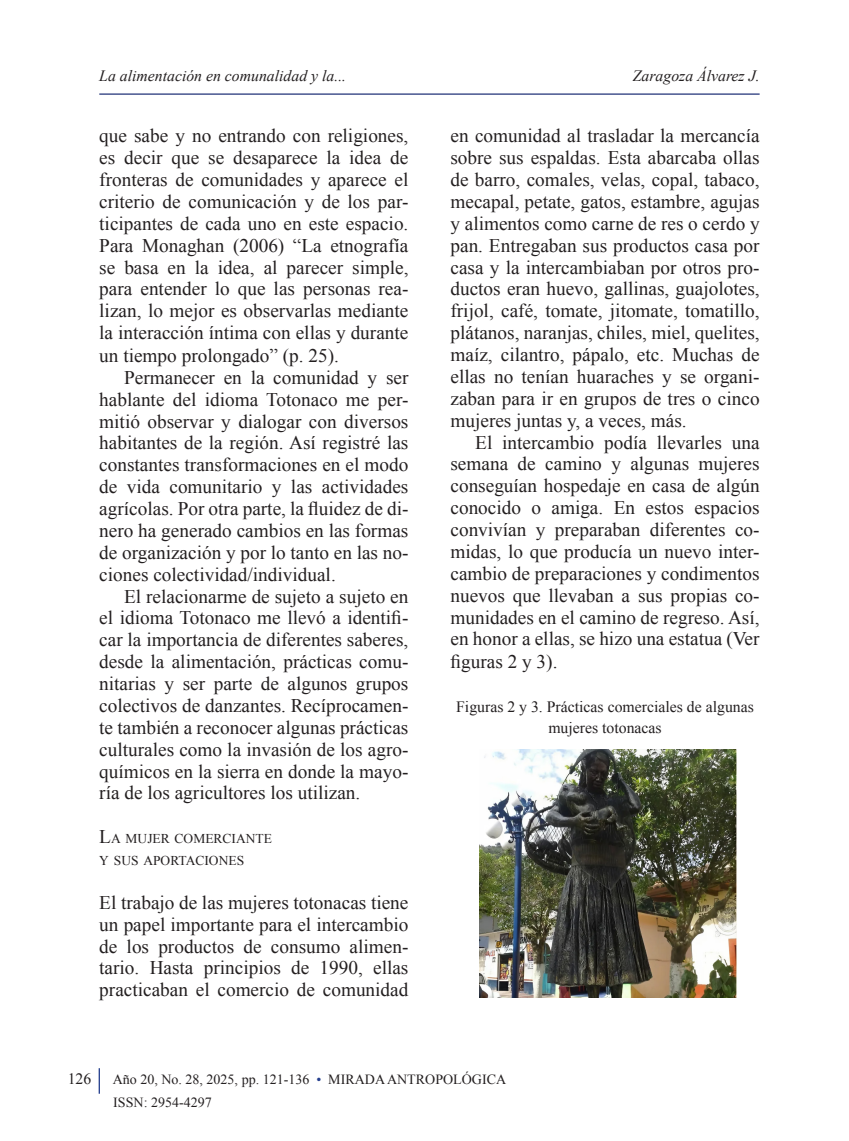
<style>
.page{position:relative;width:849px;height:1141px;background:#fff}
.page>*{position:absolute;margin:0;border:0;box-sizing:border-box;transform-origin:0 0}
.t1{font:19.25px/21.9px "Times New Roman";color:#231f20;text-align:justify}
.t2{font:15.75px/21px "Times New Roman";color:#231f20;text-align:center}
.t3{font:italic 15.75px "Times New Roman";color:#231f20}
.t4{font:14px/22.8px "Times New Roman";color:#231f20}
.t5{font:13.47px "Times New Roman";color:#231f20}
.s1{font-size:19.25px}
.s2{color:#253f8e}
</style>
<div class="page">
<svg style="left:99px;top:1068px;width:1px;height:26px"></svg>
<hr style="left:99px;top:93px;width:660px;height:2px;background:#2b3c7f">
<img style="left:479px;top:749px;width:256px;height:248px">
<p class="t3" style="left:99px;top:65px;width:248px">La alimentación en comunalidad y la...</p>
<p class="t3" style="left:632px;top:65px;width:128px">Zaragoza Álvarez J.</p>
<p class="t1" style="left:99px;top:125px;width:310px">que sabe y no entrando con religiones, es decir que se desaparece la idea de fronteras de comunidades y aparece el criterio de comunicación y de los par&shy;ticipantes de cada uno en este espacio.<br>Para Monaghan (2006) “La etnografía se basa en la idea, al parecer simple, para entender lo que las personas rea&shy;lizan, lo mejor es observarlas mediante la interacción íntima con ellas y durante</p>
<p class="t1" style="left:99px;top:344px;width:241px">un tiempo prolongado” (p. 25).</p>
<p class="t1" style="left:99px;top:366px;width:310px;text-indent:25px">Permanecer en la comunidad y ser hablante del idioma Totonaco me per&shy;mitió observar y dialogar con diversos habitantes de la región. Así registré las constantes transformaciones en el modo de vida comunitario y las actividades agrícolas. Por otra parte, la fluidez de di&shy;nero ha generado cambios en las formas de organización y por lo tanto en las no&shy;ciones colectividad/individual.</p>
<p class="t1" style="left:99px;top:585px;width:310px;text-indent:25px">El relacionarme de sujeto a sujeto en el idioma Totonaco me llevó a identifi&shy;car la importancia de diferentes saberes, desde la alimentación, prácticas comu&shy;nitarias y ser parte de algunos grupos colectivos de danzantes. Recíprocamen&shy;te también a reconocer algunas prácticas culturales como la invasión de los agro&shy;químicos en la sierra en donde la mayo&shy;ría de los agricultores los utilizan.</p>
<p class="t5" style="left:99px;top:830px;width:174px"><span class="s1">L</span>A MUJER COMERCIANTE</p>
<p class="t5" style="left:99px;top:852px;width:146px">Y SUS APORTACIONES</p>
<p class="t1" style="left:99px;top:891px;width:310px">El trabajo de las mujeres totonacas tiene un papel importante para el intercambio de los productos de consumo alimen&shy;tario. Hasta principios de 1990, ellas practicaban el comercio de comunidad</p>
<p class="t1" style="left:450px;top:125px;width:310px">en comunidad al trasladar la mercancía sobre sus espaldas. Esta abarcaba ollas de barro, comales, velas, copal, tabaco, mecapal, petate, gatos, estambre, agujas y alimentos como carne de res o cerdo y pan. Entregaban sus productos casa por casa y la intercambiaban por otros pro&shy;ductos eran huevo, gallinas, guajolotes, frijol, café, tomate, jitomate, tomatillo, plátanos, naranjas, chiles, miel, quelites, maíz, cilantro, pápalo, etc. Muchas de ellas no tenían huaraches y se organi&shy;zaban para ir en grupos de tres o cinco mujeres juntas y, a veces, más.</p>
<p class="t1" style="left:450px;top:431px;width:310px;text-indent:25px">El intercambio podía llevarles una semana de camino y algunas mujeres conseguían hospedaje en casa de algún conocido o amiga. En estos espacios convivían y preparaban diferentes co&shy;midas, lo que producía un nuevo inter&shy;cambio de preparaciones y condimentos nuevos que llevaban a sus propias co&shy;munidades en el camino de regreso. Así, en honor a ellas, se hizo una estatua (Ver figuras 2 y 3).</p>
<p class="t2" style="left:456px;top:696px;width:299px">Figuras 2 y 3. Prácticas comerciales de algunas mujeres totonacas</p>
<p class="t2" style="left:68px;top:1068px;width:25px">126</p>
<p class="t4" style="left:113px;top:1068px;width:395px">Año 20, No. 28, 2025, pp. 121-136 <span class="s2">•</span> MIRADA ANTROPOLÓGICA<br>ISSN: 2954-4297</p>
</div>
